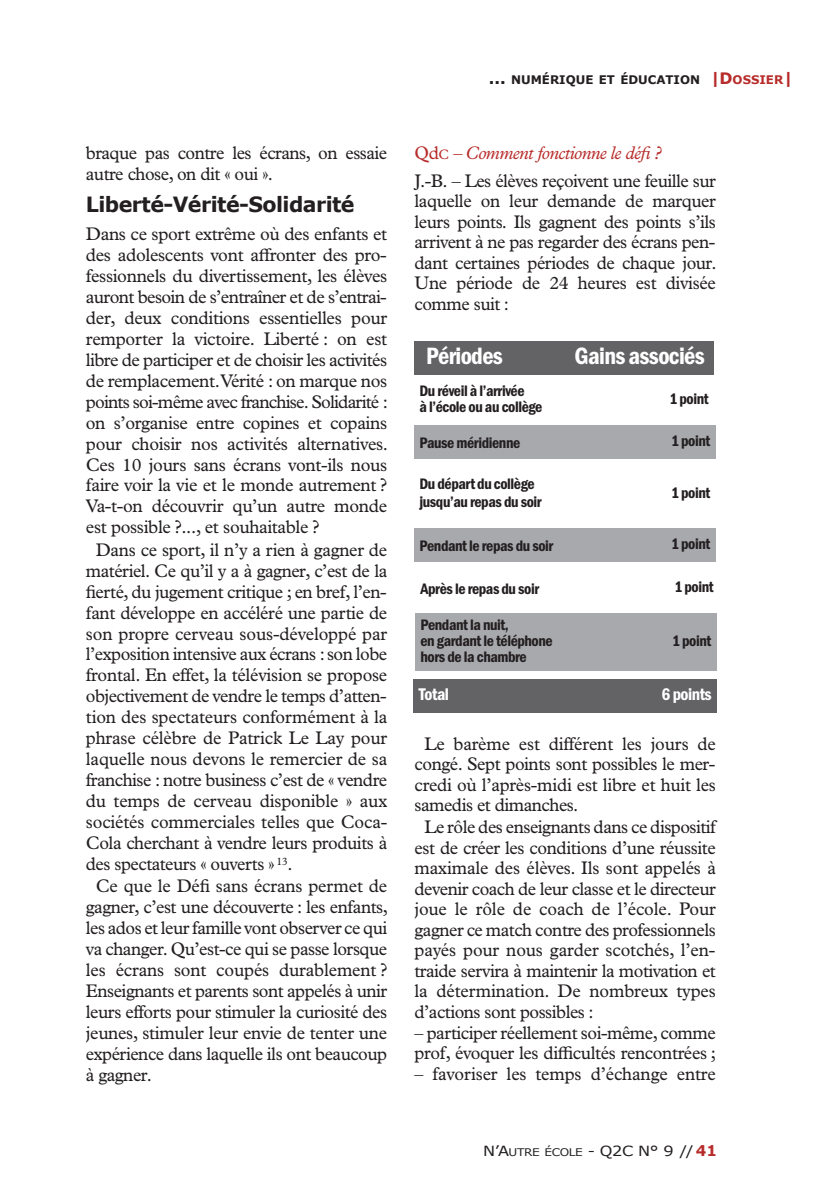
<style>
.page{position:relative;width:819px;height:1191px;background:#fff}
.page>*{position:absolute;margin:0;border:0;box-sizing:border-box;transform-origin:0 0}
.t1{font:600 condensed 24.5px "Franklin Gothic";letter-spacing:-.03em;color:#fff}
.t2{font:700 21px "Verdana";letter-spacing:-.03em;color:#231f20}
.t3{font:18.38px/20.5px "Plantin MT Std";letter-spacing:-.02em;color:#231f20}
.t4{font:18.38px "Plantin MT Std";letter-spacing:-.045em;color:#231f20}
.t5{font:italic 18.38px "Plantin Std";letter-spacing:-.025em;color:#b72c2a}
.t6{font:600 condensed 17.5px "Franklin Gothic";letter-spacing:-.025em;color:#fff}
.t7{font:600 condensed 15.75px/16.1px "Franklin Gothic";letter-spacing:-.025em;color:#231f20}
.t8{font:14px "Verdana";color:#231f20;scale:1.15 1}
.t9{font:700 11.9px "Verdana";color:#231f20}
.s1{font-size:15.75px}
.s2{font-size:15.75px;color:#b72c2a}
.s3{color:#b72c2a}
.s4{font-family:"Plantin MT Std";font-style:normal}
.s5{font-family:"Plantin MT Std";font-style:normal;font-size:13.83px}
.s6{font-size:10.5px}
.s7{font-weight:700;font-size:14.88px;color:#b72c2a}
</style>
<div class="page">
<div style="left:414px;top:341px;width:299px;height:34px;background:#636366"></div>
<div style="left:414px;top:425px;width:301px;height:34px;background:#a8a9ad"></div>
<div style="left:414px;top:528px;width:301px;height:34px;background:#a8a9ad"></div>
<div style="left:415px;top:613px;width:301px;height:57px;background:#a8a9ad"></div>
<div style="left:413px;top:679px;width:304px;height:34px;background:#636366"></div>
<p class="t3" style="left:86px;top:144px;width:303px;line-height:21.3px">braque pas contre les écrans, on essaie autre chose, on dit « oui ».</p>
<p class="t2" style="left:86px;top:191px;width:270px">LIBERTÉ-VÉRITÉ-SOLIDARITÉ</p>
<p class="t3" style="left:86px;top:225px;width:303px">dans ce sport extrême où des enfants et</p>
<p class="t3" style="left:86px;top:246px;width:302px">des adolescents vont affronter des pro-</p>
<p class="t3" style="left:86px;top:267px;width:303px">fessionnels du divertissement, les élèves</p>
<p class="t3" style="left:86px;top:288px;width:302px">auront besoin de s’entraîner et de s’entrai-</p>
<p class="t3" style="left:86px;top:309px;width:303px">der, deux conditions essentielles pour</p>
<p class="t3" style="left:86px;top:330px;width:303px">remporter la victoire. Liberté : on est</p>
<p class="t3" style="left:86px;top:351px;width:303px">libre de participer et de choisir les activités</p>
<p class="t3" style="left:86px;top:372px;width:303px">de remplacement.vérité : on marque nos</p>
<p class="t4" style="left:86px;top:395px;width:303px">points soi-même avec franchise. Solidarité :</p>
<p class="t3" style="left:86px;top:414px;width:303px">on s’organise entre copines et copains</p>
<p class="t3" style="left:86px;top:435px;width:303px">pour choisir nos activités alternatives.</p>
<p class="t3" style="left:86px;top:456px;width:303px">Ces 10 jours sans écrans vont-ils nous</p>
<p class="t3" style="left:86px;top:477px;width:303px">faire voir la vie et le monde autrement ?</p>
<p class="t3" style="left:86px;top:497px;width:303px">va-t-on découvrir qu’un autre monde</p>
<p class="t3" style="left:86px;top:518px;width:235px">est possible ?..., et souhaitable ?</p>
<p class="t3" style="left:96px;top:541px;width:293px">dans ce sport, il n’y a rien à gagner de</p>
<p class="t3" style="left:86px;top:562px;width:303px">matériel. Ce qu’il y a à gagner, c’est de la</p>
<p class="t3" style="left:86px;top:583px;width:302px">fierté, du jugement critique ; en bref, l’en-</p>
<p class="t3" style="left:86px;top:604px;width:303px">fant développe en accéléré une partie de</p>
<p class="t3" style="left:86px;top:625px;width:303px">son propre cerveau sous-développé par</p>
<p class="t3" style="left:86px;top:645px;width:303px">l’exposition intensive aux écrans :son lobe</p>
<p class="t3" style="left:86px;top:666px;width:303px">frontal. en effet, la télévision se propose</p>
<p class="t3" style="left:86px;top:687px;width:302px">objectivement de vendre le temps d’atten-</p>
<p class="t3" style="left:86px;top:708px;width:303px">tion des spectateurs conformément à la</p>
<p class="t3" style="left:86px;top:729px;width:303px">phrase célèbre de Patrick Le Lay pour</p>
<p class="t3" style="left:86px;top:750px;width:303px">laquelle nous devons le remercier de sa</p>
<p class="t3" style="left:86px;top:771px;width:303px">franchise : notre business c’est de « vendre</p>
<p class="t3" style="left:86px;top:792px;width:303px">du temps de cerveau disponible » aux</p>
<p class="t3" style="left:86px;top:813px;width:303px">sociétés commerciales telles que Coca-</p>
<p class="t3" style="left:86px;top:834px;width:303px">Cola cherchant à vendre leurs produits à</p>
<p class="t3" style="left:86px;top:855px;width:208px">des spectateurs « ouverts » <sup>13</sup>.</p>
<p class="t3" style="left:96px;top:877px;width:293px">Ce que le défi sans écrans permet de</p>
<p class="t3" style="left:86px;top:898px;width:303px">gagner, c’est une découverte : les enfants,</p>
<p class="t3" style="left:86px;top:919px;width:303px">les ados et leur famille vont observer ce qui</p>
<p class="t3" style="left:86px;top:940px;width:303px">va changer. Qu’est-ce qui se passe lorsque</p>
<p class="t3" style="left:86px;top:961px;width:303px">les écrans sont coupés durablement ?</p>
<p class="t3" style="left:86px;top:982px;width:303px">enseignants et parents sont appelés à unir</p>
<p class="t3" style="left:86px;top:1003px;width:303px">leurs efforts pour stimuler la curiosité des</p>
<p class="t3" style="left:86px;top:1024px;width:303px">jeunes, stimuler leur envie de tenter une</p>
<p class="t3" style="left:86px;top:1045px;width:303px">expérience dans laquelle ils ont beaucoup</p>
<p class="t3" style="left:86px;top:1066px;width:68px">à gagner.</p>
<p class="t9" style="left:488px;top:72px;width:305px"><span class="s1">...</span> NUMÉRIQUE ET ÉDUCATION <span class="s2">|D</span><span class="s3">OSSIER</span> <span class="s2">|</span></p>
<p class="t5" style="left:414px;top:146px;width:248px"><span class="s4">Qd</span><span class="s5">C</span> – Comment fonctionne le défi?</p>
<p class="t3" style="left:414px;top:172px;width:303px;text-align:justify">J.-b. – Les élèves reçoivent une feuille sur laquelle on leur demande de marquer leurs points. ils gagnent des points s’ils arrivent à ne pas regarder des écrans pen&shy;dant certaines périodes de chaque jour. une période de 24 heures est divisée comme suit :</p>
<h1 class="t1" style="left:426px;top:341px;width:78px">Périodes</h1>
<h1 class="t1" style="left:574px;top:341px;width:132px">Gains associés</h1>
<p class="t7" style="left:419px;top:383px;width:124px">Du réveil à l’arrivée<br>à l’école ou au collège</p>
<p class="t7" style="left:669px;top:391px;width:41px">1 point</p>
<p class="t7" style="left:419px;top:435px;width:102px">Pause méridienne</p>
<p class="t7" style="left:671px;top:433px;width:41px">1 point</p>
<p class="t7" style="left:419px;top:474px;width:124px;line-height:17.8px">Du départ du collège jusqu’au repas du soir</p>
<p class="t7" style="left:671px;top:484px;width:41px">1 point</p>
<p class="t7" style="left:419px;top:538px;width:135px">Pendant le repas du soir</p>
<p class="t7" style="left:671px;top:536px;width:41px">1 point</p>
<p class="t7" style="left:420px;top:581px;width:120px">Après le repas du soir</p>
<p class="t7" style="left:674px;top:578px;width:41px">1 point</p>
<p class="t7" style="left:420px;top:616px;width:134px">Pendant la nuit,<br>en gardant le téléphone hors de la chambre</p>
<p class="t7" style="left:672px;top:632px;width:41px">1 point</p>
<p class="t6" style="left:418px;top:684px;width:32px">Total</p>
<p class="t6" style="left:661px;top:684px;width:52px">6 points</p>
<p class="t3" style="left:424px;top:735px;width:293px">Le barème est différent les jours de</p>
<p class="t3" style="left:414px;top:755px;width:302px">congé. Sept points sont possibles le mer-</p>
<p class="t3" style="left:414px;top:776px;width:303px">credi où l’après-midi est libre et huit les</p>
<p class="t3" style="left:414px;top:796px;width:165px">samedis et dimanches.</p>
<p class="t3" style="left:424px;top:818px;width:293px">Le rôle des enseignants dans ce dispositif</p>
<p class="t3" style="left:414px;top:839px;width:303px">est de créer les conditions d’une réussite</p>
<p class="t3" style="left:414px;top:859px;width:303px">maximale des élèves. ils sont appelés à</p>
<p class="t3" style="left:414px;top:880px;width:303px">devenir coach de leur classe et le directeur</p>
<p class="t3" style="left:414px;top:900px;width:303px">joue le rôle de coach de l’école. Pour</p>
<p class="t3" style="left:414px;top:921px;width:303px">gagner ce match contre des professionnels</p>
<p class="t3" style="left:414px;top:941px;width:302px">payés pour nous garder scotchés, l’en-</p>
<p class="t3" style="left:414px;top:962px;width:303px">traide servira à maintenir la motivation et</p>
<p class="t3" style="left:414px;top:982px;width:303px">la détermination. de nombreux types</p>
<p class="t3" style="left:414px;top:1003px;width:181px">d’actions sont possibles :</p>
<p class="t3" style="left:414px;top:1024px;width:303px">– participer réellement soi-même, comme prof, évoquer les difficultés rencontrées ;</p>
<p class="t3" style="left:414px;top:1065px;width:303px">– favoriser les temps d’échange entre</p>
<p class="t8" style="left:483px;top:1141px;width:205px">N’A<span class="s6">UTRE ÉCOLE</span> - Q2C N° 9 // <span class="s7">41</span></p>
</div>
